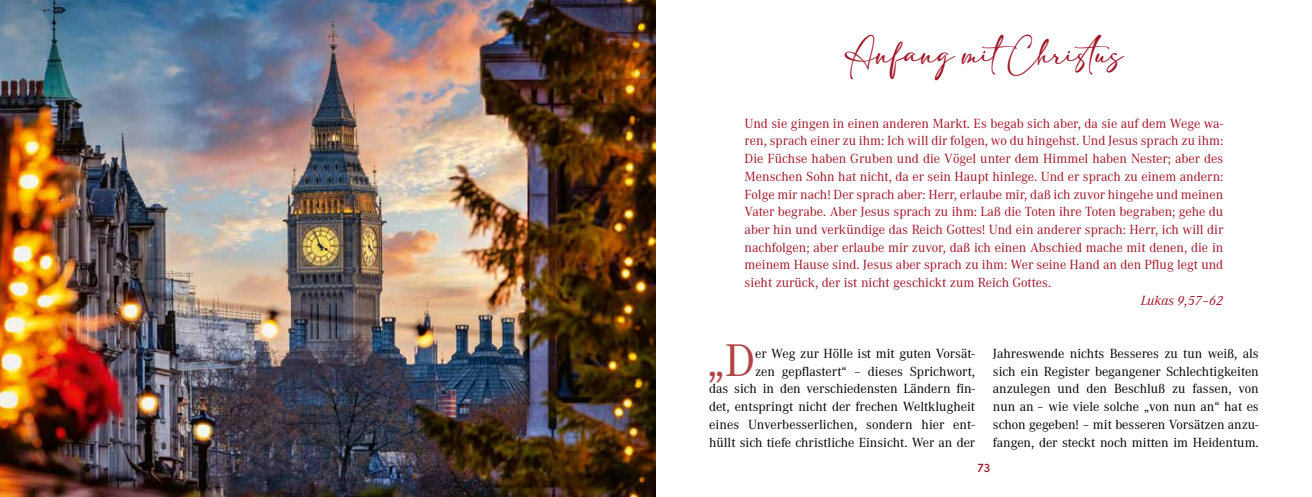
<style>
.page{position:relative;width:1312px;height:497px;background:#fff}
.page>*{position:absolute;margin:0;border:0;box-sizing:border-box;transform-origin:0 0}
.t1{font:47.38px "Corporate A";color:#b14544}
.t2{font:22.5px "adelia";color:#a01527}
.t3{font:13.75px/17.6px "Corporate A";color:#a01527;text-align:justify}
.t4{font:13.75px/17.6px "Corporate A";letter-spacing:-.005em;color:#000;text-align:right}
.t5{font:italic 13.75px "Corporate A";color:#a01527}
.t6{font:500 12.5px "Sofia Pro";color:#a01527}
</style>
<div class="page">
<img style="left:0;top:0;width:656px;height:496px">
<h2 class="t2" style="left:844px;top:42px;width:279px">Anfang mitChristus</h2>
<p class="t3" style="left:744px;top:114px;width:480px">Und sie gingen in einen anderen Markt. Es begab sich aber, da sie auf dem Wege wa&shy;ren, sprach einer zu ihm: Ich will dir folgen, wo du hingehst. Und Jesus sprach zu ihm:<br>Die Füchse haben Gruben und die Vögel unter dem Himmel haben Nester; aber des Menschen Sohn hat nicht, da er sein Haupt hinlege. Und er sprach zu einem andern:<br>Folge mir nach! Der sprach aber: Herr, erlaube mir, daß ich zuvor hingehe und meinen Vater begrabe. Aber Jesus sprach zu ihm: Laß die Toten ihre Toten begraben; gehe du aber hin und verkündige das Reich Gottes! Und ein anderer sprach: Herr, ich will dir nachfolgen; aber erlaube mir zuvor, daß ich einen Abschied mache mit denen, die in meinem Hause sind. Jesus aber sprach zu ihm: Wer seine Hand an den Pflug legt und sieht zurück, der ist nicht geschickt zum Reich Gottes.</p>
<p class="t5" style="left:1140px;top:292px;width:84px">Lukas 9,57–62</p>
<h1 class="t1" style="left:706px;top:328px;width:50px">„D</h1>
<p class="t4" style="left:709px;top:343px;width:267px">er Weg zur Hölle ist mit guten Vorsät-<br>zen gepflastert“ – dieses Sprichwort,<br>das sich in den verschiedensten Ländern fin&shy;det, entspringt nicht der frechen Weltklugheit eines Unverbesserlichen, sondern hier ent&shy;hüllt sich tiefe christliche Einsicht. Wer an der</p>
<p class="t4" style="left:992px;top:343px;width:267px;text-align:justify">Jahreswende nichts Besseres zu tun weiß, als sich ein Register begangener Schlechtigkeiten anzulegen und den Beschluß zu fassen, von nun an – wie viele solche „von nun an“ hat es schon gegeben! – mit besseren Vorsätzen anzu&shy;fangen, der steckt noch mitten im Heidentum.</p>
<p class="t6" style="left:977px;top:458px;width:14px">73</p>
</div>
